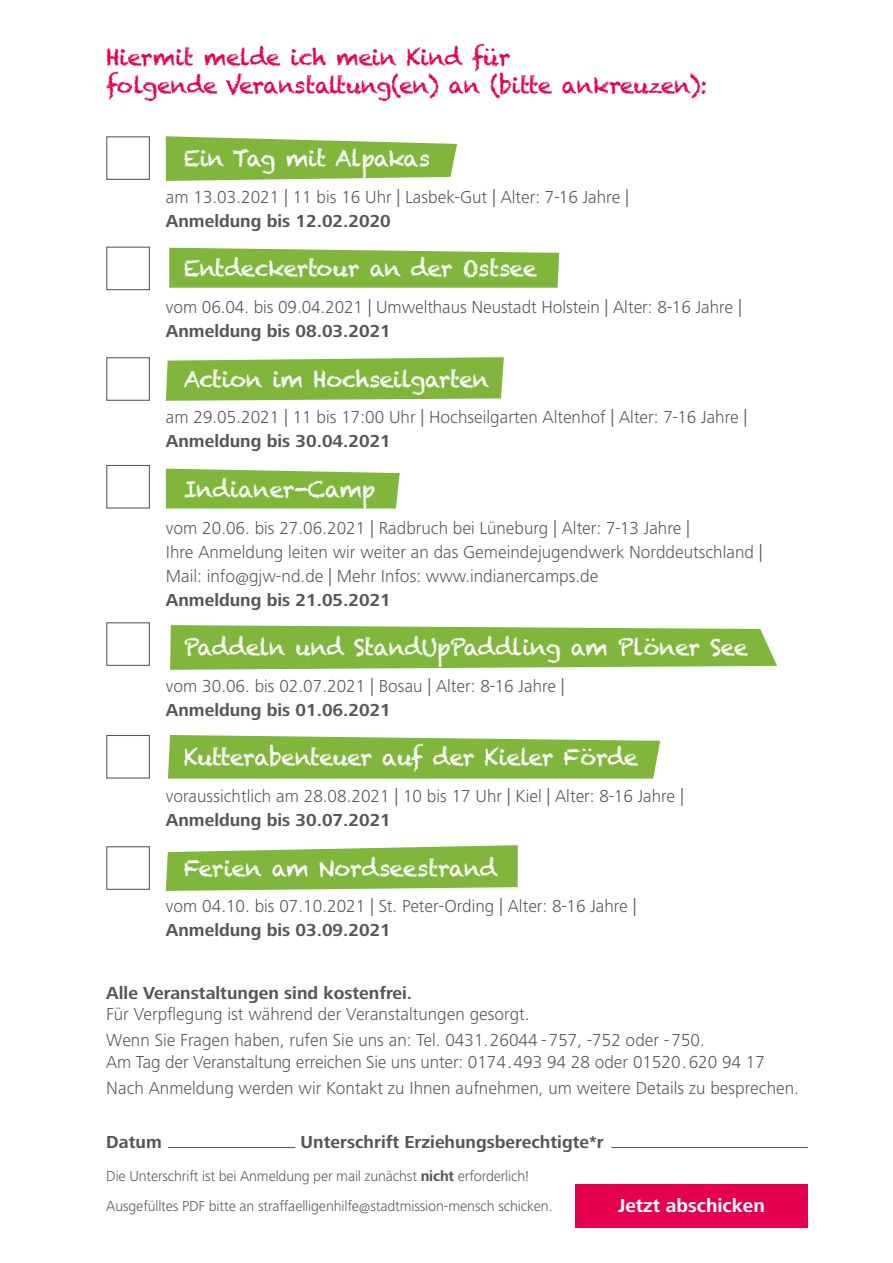
<style>
.page{position:relative;width:893px;height:1263px;background:#fff}
.page>*{position:absolute;margin:0;border:0;box-sizing:border-box;transform-origin:0 0}
.t1{font:22.5px "Chalkduster";letter-spacing:-.03em;color:#fff}
.t2{font:22.5px/28.5px "Chalkduster";letter-spacing:-.03em;color:#e5004f}
.t3{font:700 19.5px "Frutiger Next LT";color:#fff}
.t4{font:300 18px/24px "Frutiger Next LT";color:#565655}
.t5{font:700 18px "Frutiger Next LT";color:#565655}
.t6{font:300 15px/30px "Frutiger Next LT";letter-spacing:-.01em;color:#565655}
.s1{font-weight:700}
</style>
<div class="page">
<hr style="left:168px;top:1147px;width:127px;height:1px;background:#565655">
<hr style="left:611px;top:1147px;width:197px;height:1px;background:#565655">
<svg style="left:169px;top:248px;width:390px;height:40px;background:#88ba48"></svg>
<div style="left:106px;top:247px;width:44px;height:43px;border:1px solid #565655"></div>
<svg style="left:166px;top:136px;width:291px;height:45px;background:#92c057"></svg>
<svg style="left:166px;top:357px;width:338px;height:44px;background:#8abb4b"></svg>
<div style="left:166px;top:469px;width:234px;height:39px;background:#80b63c"></div>
<svg style="left:170px;top:625px;width:607px;height:45px;background:#8dbd50"></svg>
<svg style="left:168px;top:735px;width:492px;height:43px;background:#89bb4a"></svg>
<svg style="left:166px;top:845px;width:352px;height:46px;background:#90bf55"></svg>
<div style="left:106px;top:136px;width:44px;height:44px;border:1px solid #565655"></div>
<div style="left:106px;top:357px;width:44px;height:44px;border:1px solid #565655"></div>
<div style="left:106px;top:465px;width:44px;height:43px;border:1px solid #565655"></div>
<div style="left:106px;top:622px;width:44px;height:44px;border:1px solid #565655"></div>
<div style="left:106px;top:735px;width:44px;height:43px;border:1px solid #565655"></div>
<div style="left:106px;top:846px;width:44px;height:44px;border:1px solid #565655"></div>
<div style="left:575px;top:1184px;width:233px;height:44px;background:#e5004f"></div>
<p class="t2" style="left:106px;top:43px;width:603px">Hiermit melde ich mein Kind für<br>folgende Veranstaltung(en) an (bitte ankreuzen):</p>
<p class="t1" style="left:184px;top:145px;width:248px">Ein Tag mit Alpakas</p>
<p class="t4" style="left:166px;top:185px;width:465px">am 13.03.2021 | 11 bis 16 Uhr | Lasbek-Gut | Alter: 7-16 Jahre |</p>
<p class="t5" style="left:166px;top:211px;width:227px">Anmeldung bis 12.02.2020</p>
<p class="t1" style="left:184px;top:255px;width:355px">Entdeckertour an der Ostsee</p>
<p class="t4" style="left:166px;top:295px;width:578px">vom 06.04. bis 09.04.2021 | Umwelthaus Neustadt Holstein | Alter: 8-16 Jahre |</p>
<p class="t5" style="left:166px;top:321px;width:226px">Anmeldung bis 08.03.2021</p>
<p class="t1" style="left:184px;top:366px;width:307px">Action im Hochseilgarten</p>
<p class="t4" style="left:166px;top:405px;width:583px">am 29.05.2021 | 11 bis 17:00 Uhr | Hochseilgarten Altenhof | Alter: 7-16 Jahre |</p>
<p class="t5" style="left:166px;top:431px;width:226px">Anmeldung bis 30.04.2021</p>
<p class="t1" style="left:184px;top:476px;width:193px">Indianer-Camp</p>
<p class="t4" style="left:166px;top:516px;width:598px">vom 20.06. bis 27.06.2021 | Radbruch bei Lüneburg | Alter: 7-13 Jahre |<br>Ihre Anmeldung leiten wir weiter an das Gemeindejugendwerk Norddeutschland |<br>Mail: info@gjw-nd.de | Mehr Infos: www.indianercamps.de</p>
<p class="t5" style="left:166px;top:589px;width:226px">Anmeldung bis 21.05.2021</p>
<p class="t1" style="left:184px;top:634px;width:566px">Paddeln und StandUpPaddling am Plöner See</p>
<p class="t4" style="left:166px;top:674px;width:400px">vom 30.06. bis 02.07.2021 | Bosau | Alter: 8-16 Jahre |</p>
<p class="t5" style="left:166px;top:700px;width:226px">Anmeldung bis 01.06.2021</p>
<p class="t1" style="left:184px;top:744px;width:456px">Kutterabenteuer auf der Kieler Förde</p>
<p class="t4" style="left:166px;top:784px;width:520px">voraussichtlich am 28.08.2021 | 10 bis 17 Uhr | Kiel | Alter: 8-16 Jahre |</p>
<p class="t5" style="left:166px;top:810px;width:226px">Anmeldung bis 30.07.2021</p>
<p class="t1" style="left:184px;top:855px;width:315px">Ferien am Nordseestrand</p>
<p class="t4" style="left:166px;top:894px;width:472px">vom 04.10. bis 07.10.2021 | St. Peter-Ording | Alter: 8-16 Jahre |</p>
<p class="t5" style="left:166px;top:920px;width:226px">Anmeldung bis 03.09.2021</p>
<p class="t5" style="left:106px;top:983px;width:307px">Alle Veranstaltungen sind kostenfrei.</p>
<p class="t4" style="left:106px;top:1001px;width:600px;line-height:25.8px">Für Verpflegung ist während der Veranstaltungen gesorgt.<br>Wenn Sie Fragen haben, rufen Sie uns an: Tel. 0431.26044 -757, -752 oder -750.</p>
<p class="t4" style="left:106px;top:1049px;width:694px;line-height:25.8px">Am Tag der Veranstaltung erreichen Sie uns unter: 0174.493 94 28 oder 01520.620 94 17<br>Nach Anmeldung werden wir Kontakt zu Ihnen aufnehmen, um weitere Details zu besprechen.</p>
<p class="t5" style="left:106px;top:1132px;width:57px">Datum</p>
<p class="t5" style="left:301px;top:1132px;width:305px">Unterschrift Erziehungsberechtigte*r</p>
<p class="t6" style="left:106px;top:1161px;width:448px">Die Unterschrift ist bei Anmeldung per mail zunächst <span class="s1">nicht</span> erforderlich!<br>Ausgefülltes PDF bitte an straffaelligenhilfe@stadtmission-mensch schicken.</p>
<p class="t3" style="left:618px;top:1194px;width:148px">Jetzt abschicken</p>
</div>
